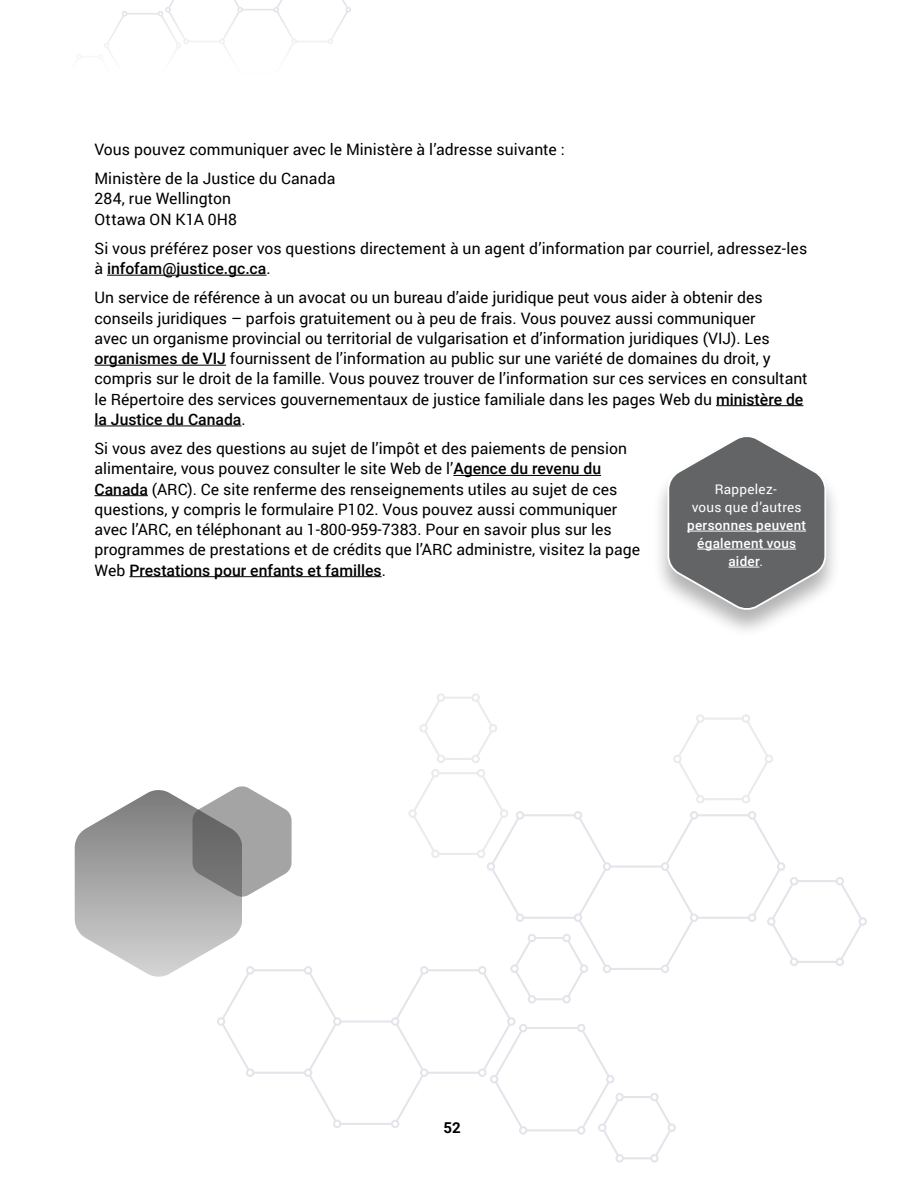
<style>
.page{position:relative;width:918px;height:1188px;background:#fff}
.page>*{position:absolute;margin:0;border:0;box-sizing:border-box;transform-origin:0 0}
.Para_-_Roboto_10{font:15.75px/20.2px "Roboto";color:#000}
.t1{font:700 15px "Roboto";color:#000}
.Inside_Hex{font:500 13.5px/18px "Roboto";letter-spacing:.02em;color:#fff;text-align:center}
.s1{font-weight:500}
.s2{font-weight:400}
</style>
<div class="page">
<svg style="left:104px;top:0;width:247px;height:51px"></svg>
<hr style="left:107px;top:275px;width:160px;height:1px;background:#000">
<hr style="left:94px;top:365px;width:132px;height:1px;background:#000">
<hr style="left:716px;top:405px;width:87px;height:1px;background:#000">
<hr style="left:94px;top:426px;width:148px;height:1px;background:#000">
<hr style="left:453px;top:475px;width:148px;height:1px;background:#000">
<hr style="left:94px;top:495px;width:54px;height:1px;background:#000">
<hr style="left:129px;top:576px;width:253px;height:1px;background:#000">
<div style="left:652px;top:434px;width:190px;height:204px;background:#000;opacity:.3"></div>
<svg style="left:667px;top:434px;width:160px;height:178px"></svg>
<svg style="left:487px;top:811px;width:298px;height:162px"></svg>
<svg style="left:217px;top:966px;width:299px;height:162px"></svg>
<svg style="left:510px;top:933px;width:79px;height:71px"></svg>
<svg style="left:490px;top:1023px;width:186px;height:140px"></svg>
<svg style="left:408px;top:693px;width:101px;height:166px"></svg>
<svg style="left:673px;top:714px;width:100px;height:89px"></svg>
<svg style="left:767px;top:876px;width:100px;height:91px"></svg>
<svg style="left:75px;top:786px;width:216px;height:192px"></svg>
<p class="Para_-_Roboto_10" style="left:94px;top:138px;width:472px">Vous pouvez communiquer avec le Ministère à l’adresse suivante :</p>
<p class="Para_-_Roboto_10" style="left:94px;top:168px;width:242px">Ministère de la Justice du Canada<br>284, rue Wellington<br>Ottawa ON K1A 0H8</p>
<p class="Para_-_Roboto_10" style="left:94px;top:237px;width:714px">Si vous préférez poser vos questions directement à un agent d’information par courriel, adressez-les à <span class="s1">infofam@justice.gc.ca</span>.</p>
<p class="Para_-_Roboto_10" style="left:94px;top:287px;width:715px">Un service de référence à un avocat ou un bureau d’aide juridique peut vous aider à obtenir des conseils juridiques – parfois gratuitement ou à peu de frais. Vous pouvez aussi communiquer<br>avec un organisme provincial ou territorial de vulgarisation et d’information juridiques (VIJ). Les <span class="s1">organismes de VIJ</span> fournissent de l’information au public sur une variété de domaines du droit, y compris sur le droit de la famille. Vous pouvez trouver de l’information sur ces services en consultant le Répertoire des services gouvernementaux de justice familiale dans les pages Web du <span class="s1">ministère de la Justice du Canada</span>.</p>
<p class="Para_-_Roboto_10" style="left:94px;top:438px;width:547px">Si vous avez des questions au sujet de l’impôt et des paiements de pension alimentaire, vous pouvez consulter le site Web de l’<span class="s1">Agence du revenu du Canada</span> (ARC). Ce site renferme des renseignements utiles au sujet de ces questions, y compris le formulaire P102. Vous pouvez aussi communiquer avec l’ARC, en téléphonant au 1-800-959-7383. Pour en savoir plus sur les programmes de prestations et de crédits que l’ARC administre, visitez la page Web <span class="s1">Prestations pour enfants et familles</span>.</p>
<p class="Inside_Hex" style="left:687px;top:479px;width:120px"><span class="s2">Rappelez-<br>vous que d’autres </span>personnes peuvent également vous aider<span class="s2">.</span></p>
<p class="t1" style="left:444px;top:1117px;width:19px">52</p>
</div>
